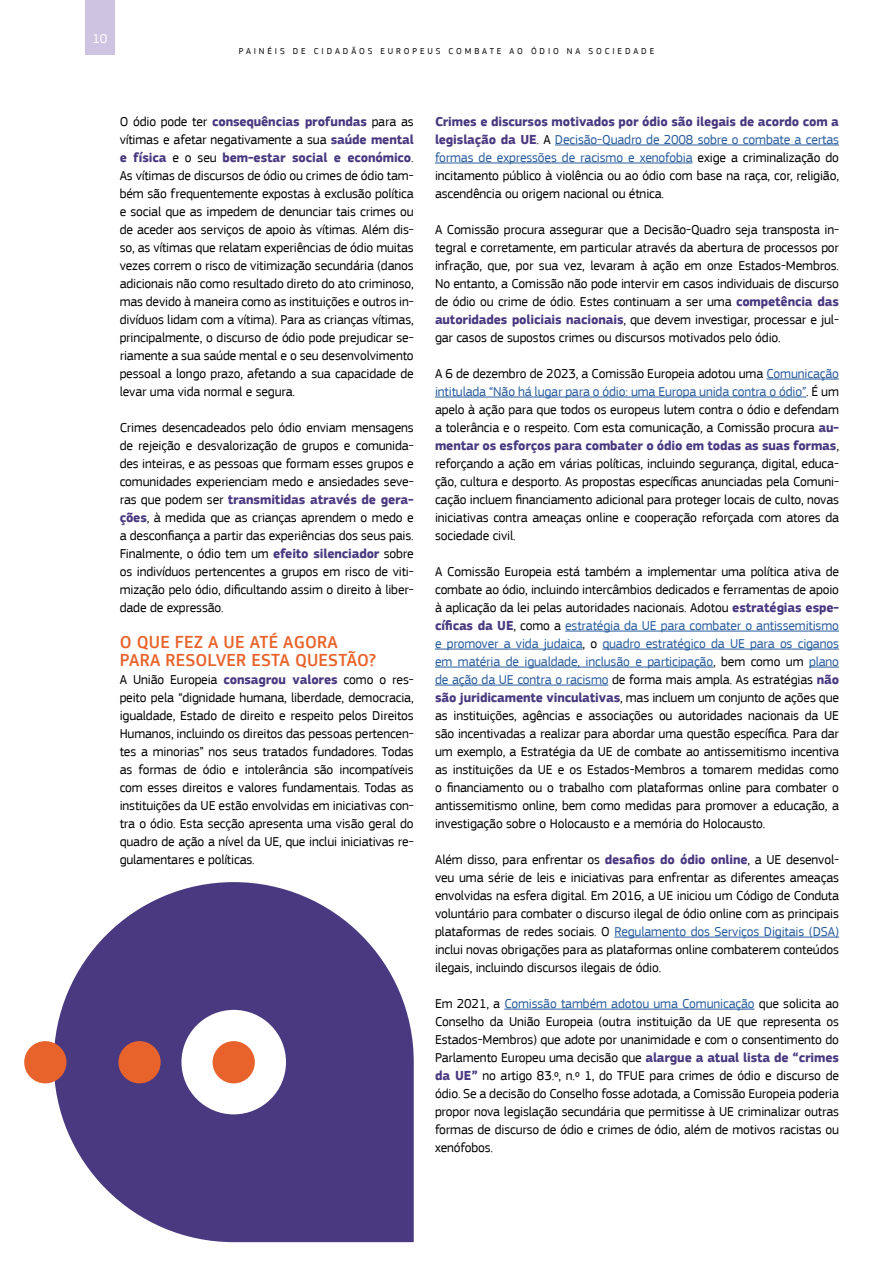
<style>
.page{position:relative;width:893px;height:1263px;background:#fff}
.page>*{position:absolute;margin:0;border:0;box-sizing:border-box;transform-origin:0 0}
.t1{font:500 18px/18px "EC Square Sans Pro";letter-spacing:.01em;color:#e8632c}
.t2{font:13.5px/18px "EC Square Sans Pro";letter-spacing:-.01em;color:#000;text-align:justify}
.t3{font:13.5px "EC Square Sans Pro";color:#fff}
.t4{font:9px "EC Square Sans Pro";letter-spacing:.32em;color:#000}
.s1{font-weight:700;color:#493980}
.s2{color:#275b9b}
</style>
<div class="page">
<div style="left:85px;top:0;width:30px;height:54px;background:#cec3e1"></div>
<hr style="left:555px;top:145px;width:284px;height:1px;background:#275b9b">
<hr style="left:435px;top:163px;width:257px;height:1px;background:#275b9b">
<hr style="left:766px;top:379px;width:73px;height:1px;background:#275b9b">
<hr style="left:435px;top:397px;width:371px;height:1px;background:#275b9b">
<hr style="left:565px;top:631px;width:274px;height:1px;background:#275b9b">
<hr style="left:435px;top:649px;width:147px;height:1px;background:#275b9b">
<hr style="left:602px;top:649px;width:237px;height:1px;background:#275b9b">
<hr style="left:435px;top:667px;width:278px;height:1px;background:#275b9b">
<hr style="left:809px;top:667px;width:30px;height:1px;background:#275b9b">
<hr style="left:435px;top:685px;width:173px;height:1px;background:#275b9b">
<hr style="left:614px;top:937px;width:225px;height:1px;background:#275b9b">
<hr style="left:504px;top:1009px;width:250px;height:1px;background:#275b9b">
<svg style="left:54px;top:882px;width:360px;height:360px;fill:#493980"></svg>
<div style="left:24px;top:1041px;width:42px;height:42px;background:#e8632c;border-radius:50%"></div>
<div style="left:118px;top:1041px;width:43px;height:42px;background:#e8632c;border-radius:50%"></div>
<p class="t3" style="left:92px;top:30px;width:17px">10</p>
<p class="t4" style="left:239px;top:46px;width:417px">PAINÉIS DE CIDADÃOS EUROPEUS COMBATE AO ÓDIO NA SOCIEDADE</p>
<p class="t2" style="left:120px;top:113px;width:296px">O ódio pode ter <span class="s1">consequências profundas</span> para as vítimas e afetar negativamente a sua <span class="s1">saúde mental e física</span> e o seu <span class="s1">bem-estar social e económico</span>.<br>As vítimas de discursos de ódio ou crimes de ódio tam&shy;bém são frequentemente expostas à exclusão política e social que as impedem de denunciar tais crimes ou de aceder aos serviços de apoio às vítimas. Além dis&shy;so, as vítimas que relatam experiências de ódio muitas vezes correm o risco de vitimização secundária (danos adicionais não como resultado direto do ato criminoso, mas devido à maneira como as instituições e outros in&shy;divíduos lidam com a vítima). Para as crianças vítimas, principalmente, o discurso de ódio pode prejudicar se&shy;riamente a sua saúde mental e o seu desenvolvimento pessoal a longo prazo, afetando a sua capacidade de levar uma vida normal e segura.</p>
<p class="t2" style="left:120px;top:419px;width:296px">Crimes desencadeados pelo ódio enviam mensagens de rejeição e desvalorização de grupos e comunida&shy;des inteiras, e as pessoas que formam esses grupos e comunidades experienciam medo e ansiedades seve&shy;ras que podem ser <span class="s1">transmitidas através de gera&shy;ções</span>, à medida que as crianças aprendem o medo e a desconfiança a partir das experiências dos seus pais.<br>Finalmente, o ódio tem um <span class="s1">efeito silenciador</span> sobre os indivíduos pertencentes a grupos em risco de viti&shy;mização pelo ódio, dificultando assim o direito à liber&shy;dade de expressão.</p>
<h1 class="t1" style="left:120px;top:633px;width:258px">O QUE FEZ A UE ATÉ AGORA<br>PARA RESOLVER ESTA QUESTÃO?</h1>
<p class="t2" style="left:120px;top:671px;width:296px">A União Europeia <span class="s1">consagrou valores</span> como o res&shy;peito pela “dignidade humana, liberdade, democracia, igualdade, Estado de direito e respeito pelos Direitos Humanos, incluindo os direitos das pessoas pertencen&shy;tes a minorias” nos seus tratados fundadores. Todas as formas de ódio e intolerância são incompatíveis com esses direitos e valores fundamentais. Todas as instituições da UE estão envolvidas em iniciativas con&shy;tra o ódio. Esta secção apresenta uma visão geral do quadro de ação a nível da UE, que inclui iniciativas re&shy;gulamentares e políticas.</p>
<p class="t2" style="left:435px;top:113px;width:406px"><span class="s1">Crimes e discursos motivados por ódio são ilegais de acordo com a legislação da UE</span>. A <span class="s2">Decisão-Quadro de 2008 sobre o combate a certas formas de expressões de racismo e xenofobia</span> exige a criminalização do incitamento público à violência ou ao ódio com base na raça, cor, religião, ascendência ou origem nacional ou étnica.</p>
<p class="t2" style="left:435px;top:221px;width:405px">A Comissão procura assegurar que a Decisão-Quadro seja transposta in&shy;tegral e corretamente, em particular através da abertura de processos por infração, que, por sua vez, levaram à ação em onze Estados-Membros.<br>No entanto, a Comissão não pode intervir em casos individuais de discurso de ódio ou crime de ódio. Estes continuam a ser uma <span class="s1">competência das autoridades policiais nacionais</span>, que devem investigar, processar e jul&shy;gar casos de supostos crimes ou discursos motivados pelo ódio.</p>
<p class="t2" style="left:435px;top:365px;width:406px">A 6 de dezembro de 2023, a Comissão Europeia adotou uma <span class="s2">Comunicação intitulada “Não há lugar para o ódio: uma Europa unida contra o ódio”</span>. É um apelo à ação para que todos os europeus lutem contra o ódio e defendam a tolerância e o respeito. Com esta comunicação, a Comissão procura <span class="s1">au&shy;mentar os esforços para combater o ódio em todas as suas formas</span>, reforçando a ação em várias políticas, incluindo segurança, digital, educa&shy;ção, cultura e desporto. As propostas específicas anunciadas pela Comuni&shy;cação incluem financiamento adicional para proteger locais de culto, novas iniciativas contra ameaças online e cooperação reforçada com atores da sociedade civil.</p>
<p class="t2" style="left:435px;top:563px;width:406px">A Comissão Europeia está também a implementar uma política ativa de combate ao ódio, incluindo intercâmbios dedicados e ferramentas de apoio à aplicação da lei pelas autoridades nacionais. Adotou <span class="s1">estratégias espe&shy;cíficas da UE</span>, como a <span class="s2">estratégia da UE para combater o antissemitismo e promover a vida judaica</span>, o <span class="s2">quadro estratégico da UE para os ciganos em matéria de igualdade, inclusão e participação</span>, bem como um <span class="s2">plano de ação da UE contra o racismo</span> de forma mais ampla. As estratégias <span class="s1">não são juridicamente vinculativas</span>, mas incluem um conjunto de ações que as instituições, agências e associações ou autoridades nacionais da UE são incentivadas a realizar para abordar uma questão específica. Para dar um exemplo, a Estratégia da UE de combate ao antissemitismo incentiva as instituições da UE e os Estados-Membros a tomarem medidas como o financiamento ou o trabalho com plataformas online para combater o antissemitismo online, bem como medidas para promover a educação, a investigação sobre o Holocausto e a memória do Holocausto.</p>
<p class="t2" style="left:435px;top:851px;width:405px">Além disso, para enfrentar os <span class="s1">desafios do ódio online</span>, a UE desenvol&shy;veu uma série de leis e iniciativas para enfrentar as diferentes ameaças envolvidas na esfera digital. Em 2016, a UE iniciou um Código de Conduta voluntário para combater o discurso ilegal de ódio online com as principais plataformas de redes sociais. O <span class="s2">Regulamento dos Serviços Digitais (DSA) </span>inclui novas obrigações para as plataformas online combaterem conteúdos ilegais, incluindo discursos ilegais de ódio.</p>
<p class="t2" style="left:435px;top:994px;width:405px">Em 2021, a <span class="s2">Comissão também adotou uma Comunicação</span> que solicita ao Conselho da União Europeia (outra instituição da UE que representa os Estados-Membros) que adote por unanimidade e com o consentimento do Parlamento Europeu uma decisão que <span class="s1">alargue a atual lista de “crimes da UE”</span> no artigo 83.º, n.º 1, do TFUE para crimes de ódio e discurso de ódio. Se a decisão do Conselho fosse adotada, a Comissão Europeia poderia propor nova legislação secundária que permitisse à UE criminalizar outras formas de discurso de ódio e crimes de ódio, além de motivos racistas ou xenófobos.</p>
</div>
